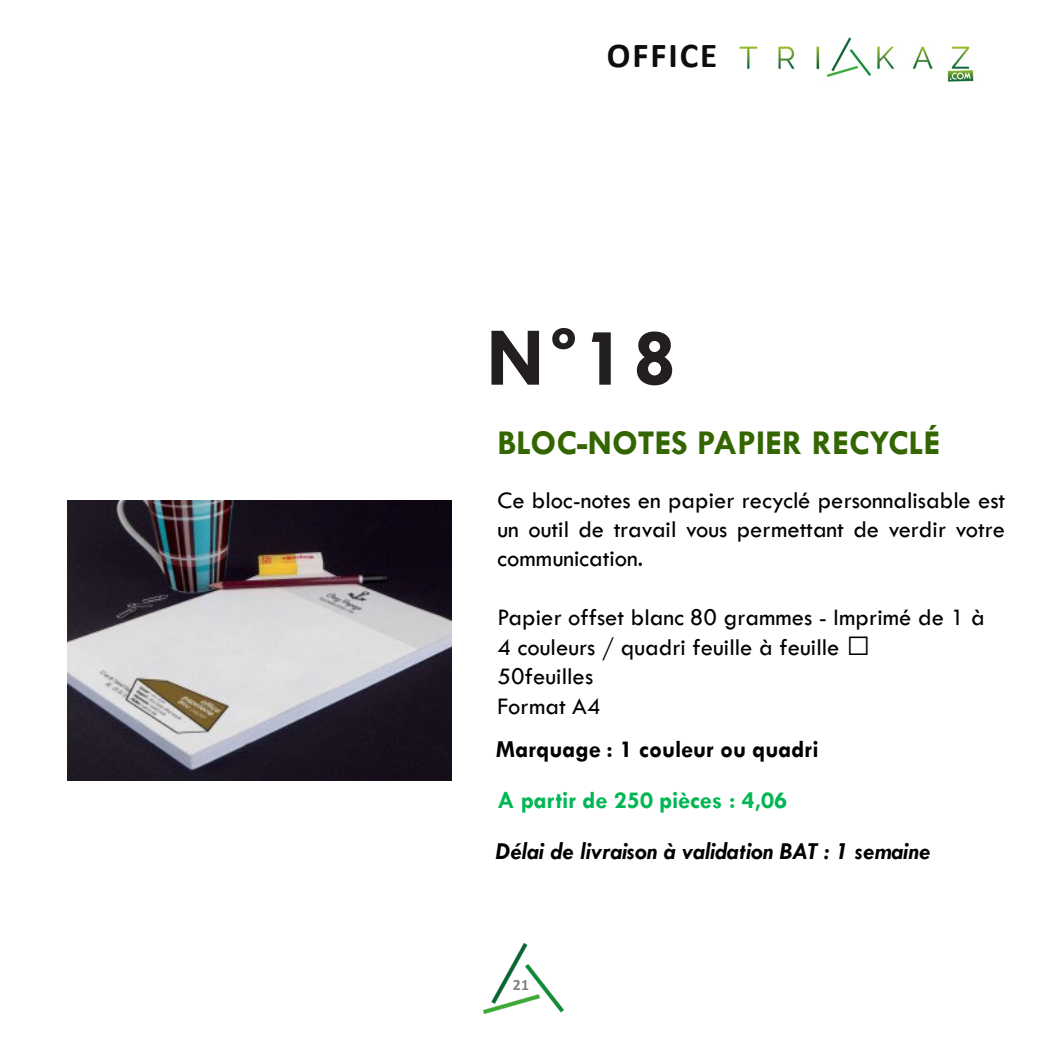
<style>
.page{position:relative;width:1042px;height:1043px;background:#fff}
.page>*{position:absolute;margin:0;border:0;box-sizing:border-box;transform-origin:0 0}
.t1{font:700 84px "Tw Cen";color:#231f20}
.t2{font:700 35px "Tw Cen";color:#360}
.t3{font:700 35px "Calibri";letter-spacing:.055em;color:#0d0d0d}
.t4{font:24.5px/29.4px "Tw Cen";letter-spacing:.005em;color:#000;text-align:justify}
.t5{font:italic 700 24.5px "Tw Cen";color:#000}
.t6{font:700 24.5px "Tw Cen";color:#000}
.t7{font:700 24.5px "Tw Cen";color:#00b754}
.t8{font:700 15.75px "Calibri";color:#808285}
.s1{font-family:"Calibri"}
</style>
<div class="page">
<img style="left:739px;top:37px;width:235px;height:45px">
<img style="left:483px;top:943px;width:80px;height:70px">
<img style="left:68px;top:501px;width:383px;height:278px">
<p class="t3" style="left:606px;top:31px;width:112px">OFFICE</p>
<p class="t1" style="left:486px;top:307px;width:192px">N<span class="s1">°</span>18</p>
<p class="t2" style="left:497px;top:421px;width:444px">BLOC-NOTES PAPIER RECYCLÉ</p>
<p class="t4" style="left:497px;top:485px;width:509px">Ce bloc-notes en papier recyclé personnalisable est un outil de travail vous permettant de verdir votre communication.</p>
<p class="t4" style="left:497px;top:602px;width:488px;text-align:left">Papier offset blanc 80 grammes - Imprimé de 1 à<br>4 couleurs / quadri feuille à feuille<br>50feuilles<br>Format A4</p>
<p class="t6" style="left:496px;top:734px;width:324px">Marquage : 1 couleur ou quadri</p>
<p class="t7" style="left:497px;top:785px;width:291px">A partir de 250 pièces : 4,06</p>
<p class="t5" style="left:496px;top:836px;width:436px">Délai de livraison à validation BAT : 1 semaine</p>
<p class="t8" style="left:512px;top:973px;width:18px">21</p>
</div>
